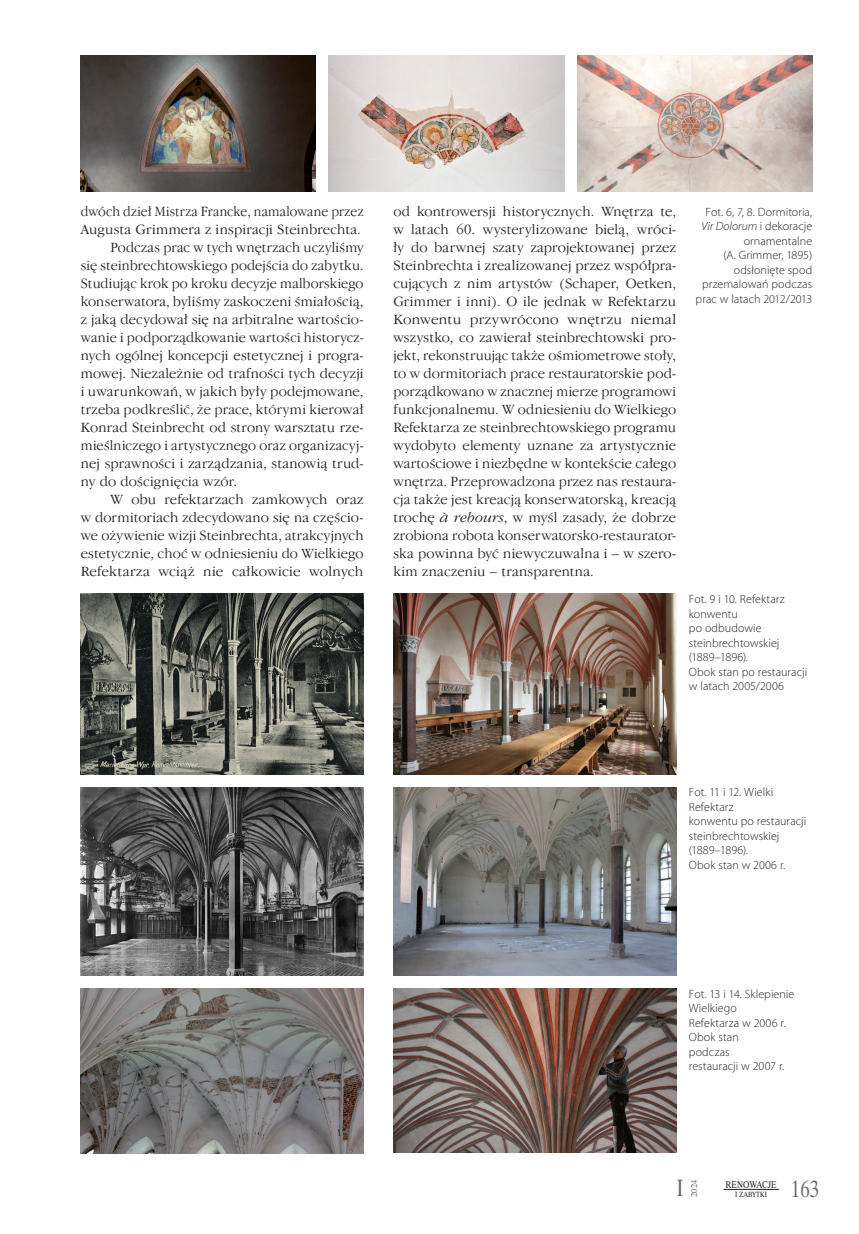
<style>
.page{position:relative;width:859px;height:1234px;background:#fff}
.page>*{position:absolute;margin:0;border:0;box-sizing:border-box;transform-origin:0 0}
.t1{font:23.55px "Dutch 801 Rm PL Roman A";color:#6c6d70;scale:.8 1}
.t2{font:14.7px/18px "Garmd ITC Lt PL";letter-spacing:.015em;color:#231f20;text-align:justify}
.t3{font:14.7px "Garmd ITC Lt PL";letter-spacing:.015em;color:#231f20;scale:.93 1}
.t4{font:300 12px/14.4px "Myriad Pro";letter-spacing:.005em;color:#231f20}
.t5{font:9.75px "Dutch 801 Rm PL Roman A";color:#231f20;scale:.8 1}
.t6{font:8.4px "Dutch 801 Rm PL Roman A";color:#6c6d70}
.t7{font:7.5px "Dutch 801 Rm PL Roman A";color:#231f20;scale:.8 1}
.s1{font-style:italic}
</style>
<div class="page">
<img style="left:329px;top:55px;width:235px;height:136px">
<img style="left:81px;top:55px;width:235px;height:136px">
<img style="left:577px;top:55px;width:235px;height:136px">
<img style="left:81px;top:988px;width:283px;height:164px">
<img style="left:393px;top:988px;width:283px;height:164px">
<img style="left:393px;top:787px;width:283px;height:188px">
<img style="left:81px;top:593px;width:283px;height:181px">
<img style="left:81px;top:787px;width:283px;height:188px">
<img style="left:393px;top:593px;width:283px;height:181px">
<hr style="left:723px;top:1188px;width:56px;height:1px;background:#231f20">
<p class="t3" style="left:81px;top:203px;width:306px">dwóch dzieł Mistrza Francke, namalowane przez</p>
<p class="t2" style="left:81px;top:220px;width:282px">Augusta Grimmera z inspiracji Steinbrechta.</p>
<p class="t2" style="left:111px;top:238px;width:255px">Podczas prac w tych wnętrzach uczyliśmy</p>
<p class="t2" style="left:81px;top:256px;width:284px">się steinbrechtowskiego podejścia do zabytku.</p>
<p class="t2" style="left:81px;top:274px;width:284px">Studiując krok po kroku decyzje malborskiego</p>
<p class="t2" style="left:81px;top:292px;width:284px">konserwatora, byliśmy zaskoczeni śmiałością,</p>
<p class="t2" style="left:81px;top:310px;width:284px">z jaką decydował się na arbitralne wartościo-</p>
<p class="t2" style="left:81px;top:328px;width:284px">wanie i podporządkowanie wartości historycz-</p>
<p class="t2" style="left:81px;top:346px;width:284px">nych ogólnej koncepcji estetycznej i progra-</p>
<p class="t2" style="left:81px;top:364px;width:284px">mowej. Niezależnie od trafności tych decyzji</p>
<p class="t2" style="left:81px;top:382px;width:284px">i uwarunkowań, w jakich były podejmowane,</p>
<p class="t2" style="left:81px;top:400px;width:284px">trzeba podkreślić, że prace, którymi kierował</p>
<p class="t2" style="left:81px;top:418px;width:284px">Konrad Steinbrecht od strony warsztatu rze-</p>
<p class="t2" style="left:81px;top:436px;width:284px">mieślniczego i artystycznego oraz organizacyj-</p>
<p class="t2" style="left:81px;top:454px;width:284px">nej sprawności i zarządzania, stanowią trud-</p>
<p class="t2" style="left:81px;top:472px;width:158px">ny do doścignięcia wzór.</p>
<p class="t2" style="left:111px;top:490px;width:255px">W obu refektarzach zamkowych oraz</p>
<p class="t2" style="left:81px;top:508px;width:284px">w dormitoriach zdecydowano się na częścio-</p>
<p class="t2" style="left:81px;top:526px;width:284px">we ożywienie wizji Steinbrechta, atrakcyjnych</p>
<p class="t2" style="left:81px;top:544px;width:284px">estetycznie, choć w odniesieniu do Wielkiego</p>
<p class="t2" style="left:81px;top:562px;width:284px">Refektarza wciąż nie całkowicie wolnych</p>
<p class="t2" style="left:393px;top:202px;width:284px">od kontrowersji historycznych. Wnętrza te, w latach 60. wysterylizowane bielą, wróci&shy;ły do barwnej szaty zaprojektowanej przez Steinbrechta i zrealizowanej przez współpra&shy;cujących z nim artystów (Schaper, Oetken, Grimmer i inni). O ile jednak w Refektarzu Konwentu przywrócono wnętrzu niemal wszystko, co zawierał steinbrechtowski pro&shy;jekt, rekonstruując także ośmiometrowe stoły, to w dormitoriach prace restauratorskie pod&shy;porządkowano w znacznej mierze programowi funkcjonalnemu. W odniesieniu do Wielkiego Refektarza ze steinbrechtowskiego programu wydobyto elementy uznane za artystycznie wartościowe i niezbędne w kontekście całego wnętrza. Przeprowadzona przez nas restaura&shy;cja także jest kreacją konserwatorską, kreacją trochę <span class="s1">à rebours</span>, w myśl zasady, że dobrze zrobiona robota konserwatorsko-restaurator&shy;ska powinna być niewyczuwalna i – w szero&shy;kim znaczeniu – transparentna.</p>
<p class="t4" style="left:696px;top:204px;width:118px;text-align:right">Fot. 6, 7, 8. Dormitoria,<br><span class="s1">Vir Dolorum</span> i dekoracje ornamentalne<br>(A. Grimmer, 1895) odsłonięte spod przemalowań podczas prac w latach 2012/2013</p>
<p class="t4" style="left:689px;top:592px;width:120px">Fot. 9 i 10. Refektarz konwentu<br>po odbudowie steinbrechtowskiej (1889–1896).<br>Obok stan po restauracji w latach 2005/2006</p>
<p class="t4" style="left:689px;top:784px;width:119px">Fot. 11 i 12. Wielki<br>Refektarz<br>konwentu po restauracji steinbrechtowskiej (1889–1896).<br>Obok stan w 2006 r.</p>
<p class="t4" style="left:689px;top:986px;width:107px">Fot. 13 i 14. Sklepienie<br>Wielkiego<br>Refektarza w 2006 r.<br>Obok stan<br>podczas<br>restauracji w 2007 r.</p>
<h1 class="t1" style="left:676px;top:1173px;width:10px">I</h1>
<p class="t6" style="left:689px;top:1196px;width:18px;rotate:-90deg">2024</p>
<p class="t7" style="left:735px;top:1189px;width:41px">I ZABYTKI</p>
<p class="t5" style="left:725px;top:1178px;width:65px">RENOWACJE</p>
<h1 class="t1" style="left:791px;top:1173px;width:37px">163</h1>
</div>
